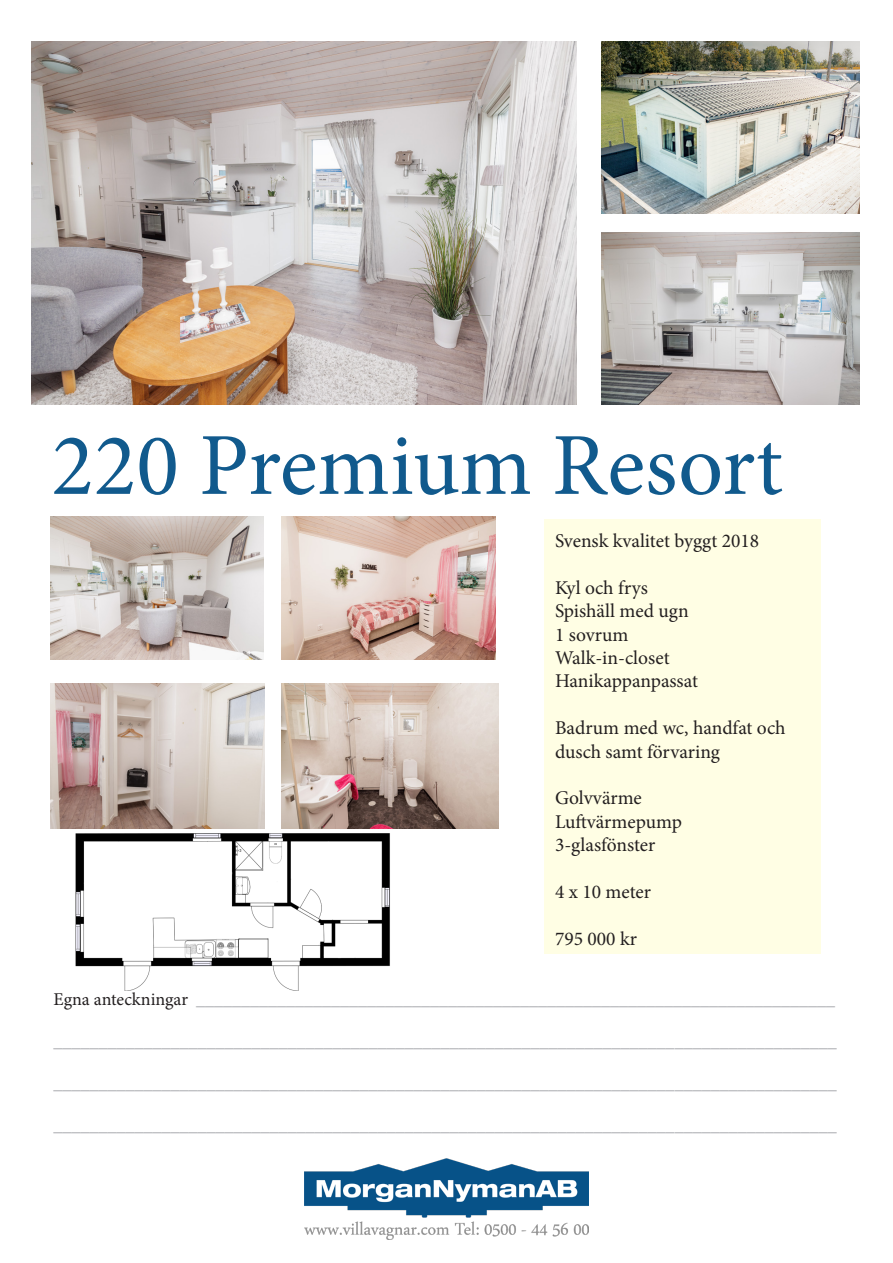
<style>
.page{position:relative;width:893px;height:1263px;background:#fff}
.page>*{position:absolute;margin:0;border:0;box-sizing:border-box;transform-origin:0 0}
.t1{font:88.5px "Minion Pro";color:#115a8d}
.t2{font:19.5px/23.4px "Minion Pro";color:#231f20}
.t3{font:18px "Minion Pro";letter-spacing:-.005em;color:#a5a6aa}
.s1{color:#231f20}
</style>
<div class="page">
<div style="left:544px;top:519px;width:277px;height:435px;background:#fffee4"></div>
<img style="left:305px;top:1159px;width:283px;height:80px">
<img style="left:601px;top:42px;width:259px;height:172px">
<img style="left:69px;top:826px;width:327px;height:164px">
<img style="left:50px;top:517px;width:214px;height:142px">
<img style="left:31px;top:42px;width:545px;height:363px">
<img style="left:601px;top:233px;width:259px;height:172px">
<img style="left:282px;top:517px;width:213px;height:142px">
<img style="left:282px;top:684px;width:216px;height:144px">
<img style="left:50px;top:684px;width:215px;height:144px">
<p class="t1" style="left:51px;top:406px;width:733px">220 Premium Resort</p>
<p class="t2" style="left:555px;top:529px;width:206px">Svensk kvalitet byggt 2018</p>
<p class="t2" style="left:555px;top:576px;width:135px">Kyl och frys<br>Spishäll med ugn</p>
<p class="t2" style="left:555px;top:623px;width:75px">1 sovrum</p>
<p class="t2" style="left:555px;top:646px;width:116px">Walk-in-closet</p>
<p class="t2" style="left:555px;top:670px;width:144px">Hanikappanpassat</p>
<p class="t2" style="left:555px;top:716px;width:232px">Badrum med wc, handfat och dusch samt förvaring</p>
<p class="t2" style="left:555px;top:787px;width:88px">Golvvärme</p>
<p class="t2" style="left:555px;top:810px;width:128px">Luftvärmepump</p>
<p class="t2" style="left:555px;top:833px;width:102px">3-glasfönster</p>
<p class="t2" style="left:555px;top:880px;width:98px">4 x 10 meter</p>
<p class="t2" style="left:555px;top:927px;width:83px">795 000 kr</p>
<p class="t3" style="left:54px;top:987px;width:783px"><span class="s1">Egna anteckningar</span> _______________________________________________________________________</p>
<p class="t3" style="left:54px;top:1029px;width:784px">_______________________________________________________________________________________</p>
<p class="t3" style="left:54px;top:1071px;width:784px">_______________________________________________________________________________________</p>
<p class="t3" style="left:54px;top:1113px;width:784px">_______________________________________________________________________________________</p>
</div>
